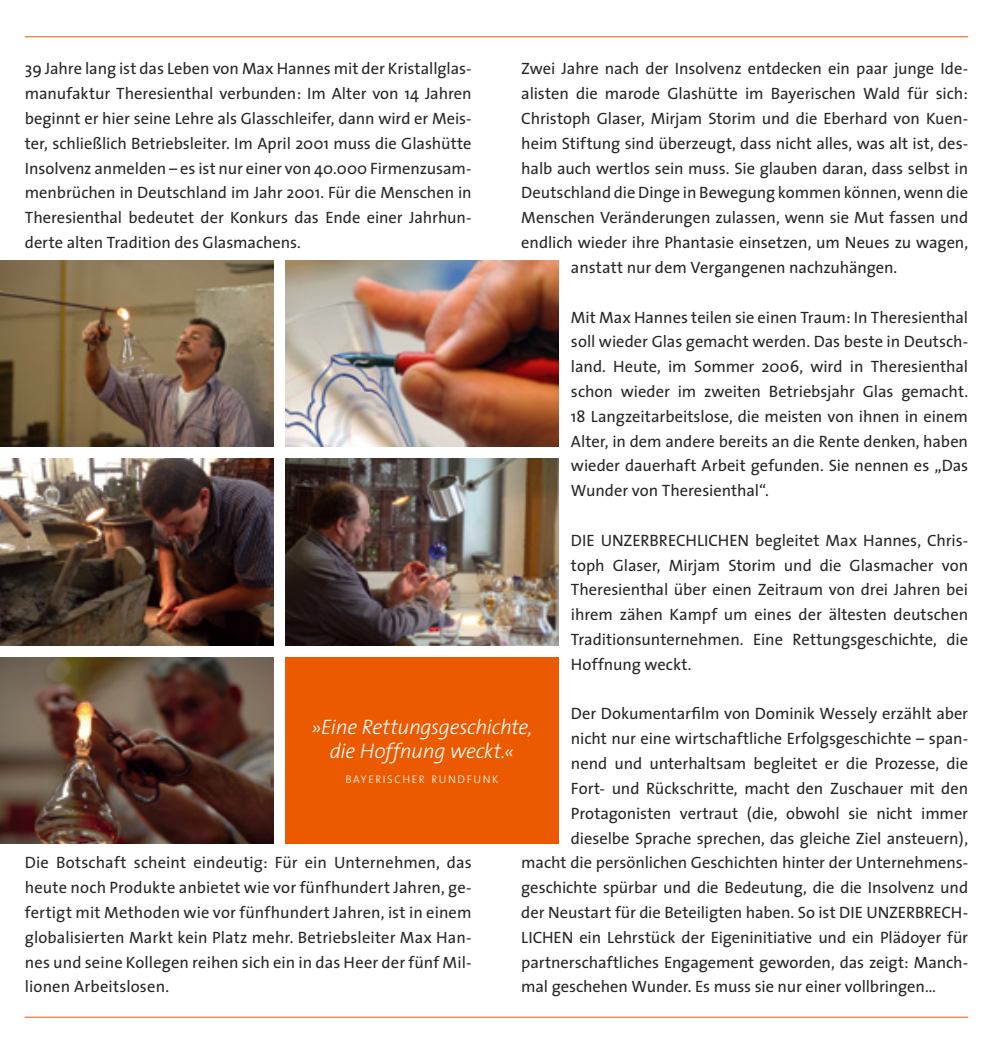
<style>
.page{position:relative;width:993px;height:1042px;background:#fff}
.page>*{position:absolute;margin:0;border:0;box-sizing:border-box;transform-origin:0 0}
.t1{font:italic 300 21px/24.5px "The Sans";letter-spacing:-.015em;color:#fff;text-align:center}
.t2{font:16.45px/24.8px "The Sans";letter-spacing:-.005em;color:#292526;text-align:justify}
.t3{font:300 11.03px "The Sans";letter-spacing:.14em;color:#fff}
</style>
<div class="page">
<img style="left:0;top:459px;width:273px;height:186px">
<img style="left:0;top:260px;width:273px;height:186px">
<img style="left:0;top:657px;width:273px;height:186px">
<img style="left:285px;top:260px;width:273px;height:186px">
<img style="left:285px;top:459px;width:273px;height:186px">
<div style="left:285px;top:657px;width:273px;height:186px;background:#eb5a00"></div>
<hr style="left:25px;top:1016px;width:942px;height:1px;background:#eb5a00">
<hr style="left:25px;top:36px;width:942px;height:1px;background:#eb5a00">
<p class="t2" style="left:25px;top:56px;width:448px">39 Jahre lang ist das Leben von Max Hannes mit der Kristallglas&shy;manufaktur Theresienthal verbunden: Im Alter von 14 Jahren beginnt er hier seine Lehre als Glasschleifer, dann wird er Meis&shy;ter, schließlich Betriebsleiter. Im April 2001 muss die Glashütte Insolvenz anmelden – es ist nur einer von 40.000 Firmenzusam&shy;menbrüchen in Deutschland im Jahr 2001. Für die Menschen in Theresienthal bedeutet der Konkurs das Ende einer Jahrhun&shy;derte alten Tradition des Glasmachens.</p>
<p class="t2" style="left:521px;top:56px;width:448px">Zwei Jahre nach der Insolvenz entdecken ein paar junge Ide-</p>
<p class="t2" style="left:521px;top:81px;width:448px">alisten die marode Glashütte im Bayerischen Wald für sich:</p>
<p class="t2" style="left:521px;top:106px;width:448px">Christoph Glaser, Mirjam Storim und die Eberhard von Kuen-</p>
<p class="t2" style="left:521px;top:130px;width:448px">heim Stiftung sind überzeugt, dass nicht alles, was alt ist, des-</p>
<p class="t2" style="left:521px;top:155px;width:448px">halb auch wertlos sein muss. Sie glauben daran, dass selbst in</p>
<p class="t2" style="left:521px;top:180px;width:448px">Deutschland die Dinge in Bewegung kommen können, wenn die</p>
<p class="t2" style="left:521px;top:205px;width:448px">Menschen Veränderungen zulassen, wenn sie Mut fassen und</p>
<p class="t2" style="left:521px;top:230px;width:448px">endlich wieder ihre Phantasie einsetzen, um Neues zu wagen,</p>
<p class="t2" style="left:570px;top:254px;width:328px">anstatt nur dem Vergangenen nachzuhängen.</p>
<p class="t2" style="left:570px;top:304px;width:398px">Mit Max Hannes teilen sie einen Traum: In Theresienthal soll wieder Glas gemacht werden. Das beste in Deutsch&shy;land. Heute, im Sommer 2006, wird in Theresienthal schon wieder im zweiten Betriebsjahr Glas gemacht.<br>18 Langzeitarbeitslose, die meisten von ihnen in einem Alter, in dem andere bereits an die Rente denken, haben wieder dauerhaft Arbeit gefunden. Sie nennen es „Das Wunder von Theresienthal“.</p>
<p class="t2" style="left:570px;top:527px;width:398px">DIE UNZERBRECHLICHEN begleitet Max Hannes, Chris&shy;toph Glaser, Mirjam Storim und die Glasmacher von Theresienthal über einen Zeitraum von drei Jahren bei ihrem zähen Kampf um eines der ältesten deutschen Traditionsunternehmen. Eine Rettungsgeschichte, die Hoffnung weckt.</p>
<p class="t2" style="left:570px;top:701px;width:398px">Der Dokumentarfilm von Dominik Wessely erzählt aber</p>
<p class="t2" style="left:570px;top:726px;width:398px">nicht nur eine wirtschaftliche Erfolgsgeschichte – span-</p>
<p class="t2" style="left:570px;top:750px;width:398px">nend und unterhaltsam begleitet er die Prozesse, die</p>
<p class="t2" style="left:570px;top:775px;width:398px">Fort- und Rückschritte, macht den Zuschauer mit den</p>
<p class="t2" style="left:570px;top:800px;width:398px">Protagonisten vertraut (die, obwohl sie nicht immer</p>
<p class="t2" style="left:570px;top:825px;width:398px">dieselbe Sprache sprechen, das gleiche Ziel ansteuern),</p>
<p class="t2" style="left:521px;top:850px;width:448px">macht die persönlichen Geschichten hinter der Unternehmens-</p>
<p class="t2" style="left:521px;top:874px;width:448px">geschichte spürbar und die Bedeutung, die die Insolvenz und</p>
<p class="t2" style="left:521px;top:899px;width:448px">der Neustart für die Beteiligten haben. So ist DIE UNZERBRECH-</p>
<p class="t2" style="left:521px;top:924px;width:448px">LICHEN ein Lehrstück der Eigeninitiative und ein Plädoyer für</p>
<p class="t2" style="left:521px;top:949px;width:448px">partnerschaftliches Engagement geworden, das zeigt: Manch-</p>
<p class="t2" style="left:521px;top:974px;width:416px">mal geschehen Wunder. Es muss sie nur einer vollbringen…</p>
<p class="t1" style="left:311px;top:713px;width:222px">»Eine Rettungsgeschichte, die Hoffnung weckt.«</p>
<p class="t3" style="left:345px;top:770px;width:155px">BAYERISCHER RUNDFUNK</p>
<p class="t2" style="left:25px;top:850px;width:448px">Die Botschaft scheint eindeutig: Für ein Unternehmen, das heute noch Produkte anbietet wie vor fünfhundert Jahren, ge&shy;fertigt mit Methoden wie vor fünfhundert Jahren, ist in einem globalisierten Markt kein Platz mehr. Betriebsleiter Max Han&shy;nes und seine Kollegen reihen sich ein in das Heer der fünf Mil&shy;lionen Arbeitslosen.</p>
</div>
